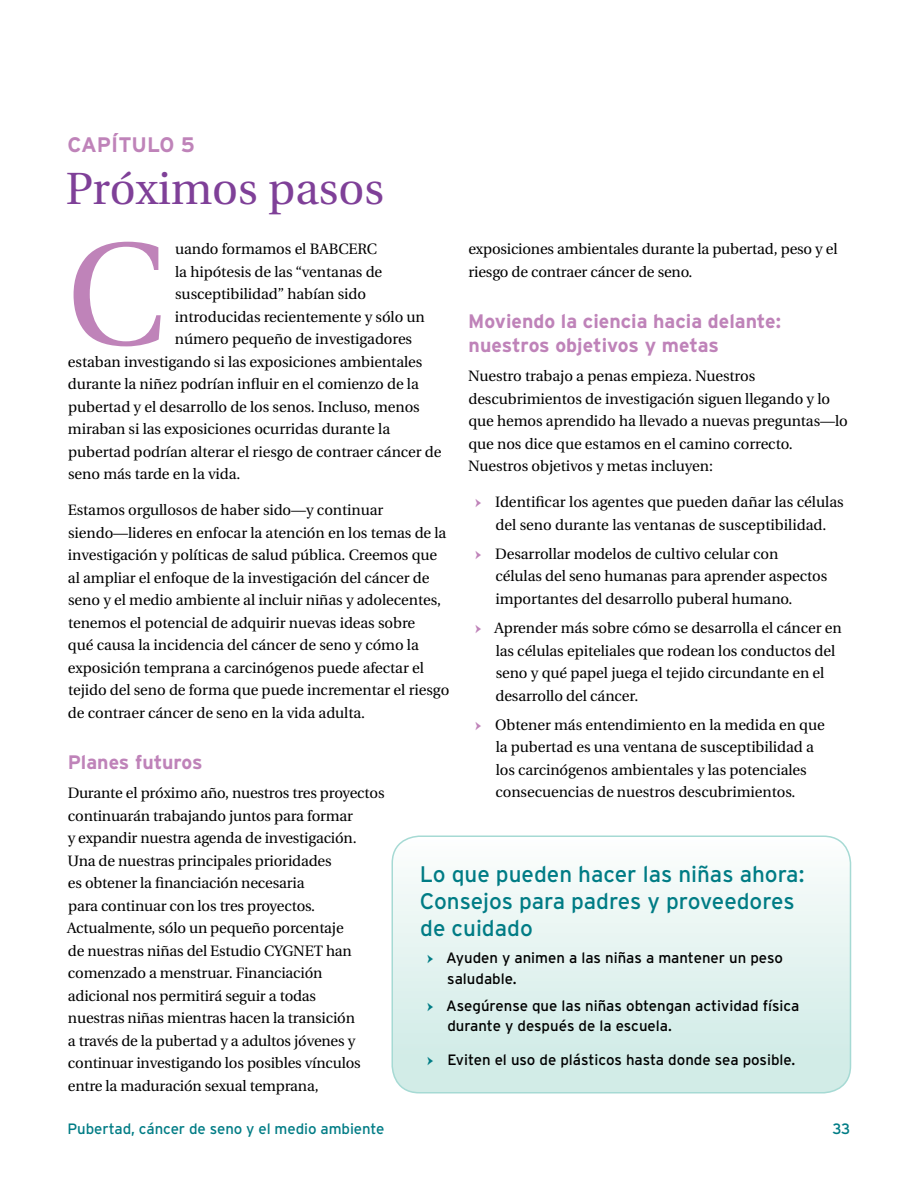
<style>
.page{position:relative;width:918px;height:1188px;background:#fff}
.page>*{position:absolute;margin:0;border:0;box-sizing:border-box;transform-origin:0 0}
.t1{font:145.05px "Utopia";color:#bf83b9}
.t2{font:45px "Utopia";color:#7f4098}
.t3{font:22.5px/27.2px "Interstate";color:#007c85}
.t4{font:700 21px "Interstate";color:#bf83b9}
.t5{font:700 19.5px/24px "Interstate";color:#bf83b9}
.t6{font:15px/22.5px "Utopia";letter-spacing:-.005em;color:#000}
.t7{font:15px/20.4px "Interstate";color:#000}
.t8{font:15px "Interstate";letter-spacing:-.005em;color:#007c85}
.s1{font-family:"Minion Pro";color:#bf83b9}
.s2{font-family:"Minion Pro";color:#007c85}
</style>
<div class="page">
<svg style="left:392px;top:836px;width:458px;height:256px"></svg>
<div style="left:392px;top:836px;width:459px;height:258px;border:2px solid #a6dad4;border-radius:27px"></div>
<h3 class="t4" style="left:68px;top:133px;width:66px">CAPÍTULO</h3>
<h3 class="t4" style="left:181px;top:133px;width:16px">5</h3>
<h2 class="t2" style="left:66px;top:164px;width:320px">Próximos pasos</h2>
<h1 class="t1" style="left:67px;top:215px;width:101px">C</h1>
<p class="t6" style="left:175px;top:238px;width:204px">uando formamos el BABCERC</p>
<p class="t6" style="left:468px;top:238px;width:371px">exposiciones ambientales durante la pubertad, peso y el riesgo de contraer cáncer de seno.</p>
<h3 class="t5" style="left:468px;top:309px;width:314px">Moviendo la ciencia hacia delante: nuestros objetivos y metas</h3>
<p class="t6" style="left:468px;top:365px;width:381px">Nuestro trabajo a penas empieza. Nuestros descubrimientos de investigación siguen llegando y lo que hemos aprendido ha llevado a nuevas preguntas—lo que nos dice que estamos en el camino correcto.<br>Nuestros objetivos y metas incluyen:</p>
<p class="t6" style="left:475px;top:491px;width:370px;text-align:center"><span class="s1">ӹ</span> Identificar los agentes que pueden dañar las células del seno durante las ventanas de susceptibilidad.</p>
<p class="t6" style="left:495px;top:543px;width:333px;text-indent:-20px"><span class="s1">ӹ</span> Desarrollar modelos de cultivo celular con células del seno humanas para aprender aspectos importantes del desarrollo puberal humano.</p>
<p class="t6" style="left:495px;top:617px;width:348px;text-indent:-20px"><span class="s1">ӹ</span> Aprender más sobre cómo se desarrolla el cáncer en las células epiteliales que rodean los conductos del seno y qué papel juega el tejido circundante en el desarrollo del cáncer.</p>
<p class="t6" style="left:495px;top:714px;width:331px;text-indent:-20px"><span class="s1">ӹ</span> Obtener más entendimiento en la medida en que la pubertad es una ventana de susceptibilidad a los carcinógenos ambientales y las potenciales consecuencias de nuestros descubrimientos.</p>
<p class="t6" style="left:175px;top:261px;width:209px">la hipótesis de las “ventanas de</p>
<p class="t6" style="left:175px;top:283px;width:192px">susceptibilidad” habían sido</p>
<p class="t6" style="left:175px;top:306px;width:251px">introducidas recientemente y sólo un</p>
<p class="t6" style="left:175px;top:328px;width:239px">número pequeño de investigadores</p>
<p class="t6" style="left:68px;top:351px;width:356px">estaban investigando si las exposiciones ambientales</p>
<p class="t6" style="left:68px;top:373px;width:352px">durante la niñez podrían influir en el comienzo de la</p>
<p class="t6" style="left:68px;top:396px;width:353px">pubertad y el desarrollo de los senos. Incluso, menos</p>
<p class="t6" style="left:68px;top:418px;width:324px">miraban si las exposiciones ocurridas durante la</p>
<p class="t6" style="left:68px;top:441px;width:375px">pubertad podrían alterar el riesgo de contraer cáncer de</p>
<p class="t6" style="left:68px;top:463px;width:174px">seno más tarde en la vida.</p>
<p class="t6" style="left:68px;top:499px;width:383px">Estamos orgullosos de haber sido—y continuar siendo—lideres en enfocar la atención en los temas de la investigación y políticas de salud pública. Creemos que al ampliar el enfoque de la investigación del cáncer de seno y el medio ambiente al incluir niñas y adolecentes, tenemos el potencial de adquirir nuevas ideas sobre<br>qué causa la incidencia del cáncer de seno y cómo la exposición temprana a carcinógenos puede afectar el tejido del seno de forma que puede incrementar el riesgo de contraer cáncer de seno en la vida adulta.</p>
<h3 class="t5" style="left:68px;top:750px;width:137px">Planes futuros</h3>
<p class="t6" style="left:67px;top:782px;width:319px">Durante el próximo año, nuestros tres proyectos continuarán trabajando juntos para formar<br>y expandir nuestra agenda de investigación.<br>Una de nuestras principales prioridades<br>es obtener la financiación necesaria<br>para continuar con los tres proyectos.<br>Actualmente, sólo un pequeño porcentaje<br>de nuestras niñas del Estudio CYGNET han comenzado a menstruar. Financiación adicional nos permitirá seguir a todas<br>nuestras niñas mientras hacen la transición<br>a través de la pubertad y a adultos jóvenes y continuar investigando los posibles vínculos entre la maduración sexual temprana,</p>
<h3 class="t3" style="left:420px;top:860px;width:386px">Lo que pueden hacer las niñas ahora:<br>Consejos para padres y proveedores de cuidado</h3>
<p class="t7" style="left:447px;top:948px;width:337px;text-indent:-20px"><span class="s2">ӹ</span> Ayuden y animen a las niñas a mantener un peso saludable.</p>
<p class="t7" style="left:447px;top:995px;width:354px;text-indent:-20px"><span class="s2">ӹ</span> Asegúrense que las niñas obtengan actividad física durante y después de la escuela.</p>
<p class="t7" style="left:427px;top:1049px;width:370px"><span class="s2">ӹ</span> Eviten el uso de plásticos hasta donde sea posible.</p>
<p class="t8" style="left:68px;top:1120px;width:319px">Pubertad, cáncer de seno y el medio ambiente</p>
<p class="t8" style="left:832px;top:1120px;width:20px">33</p>
</div>
